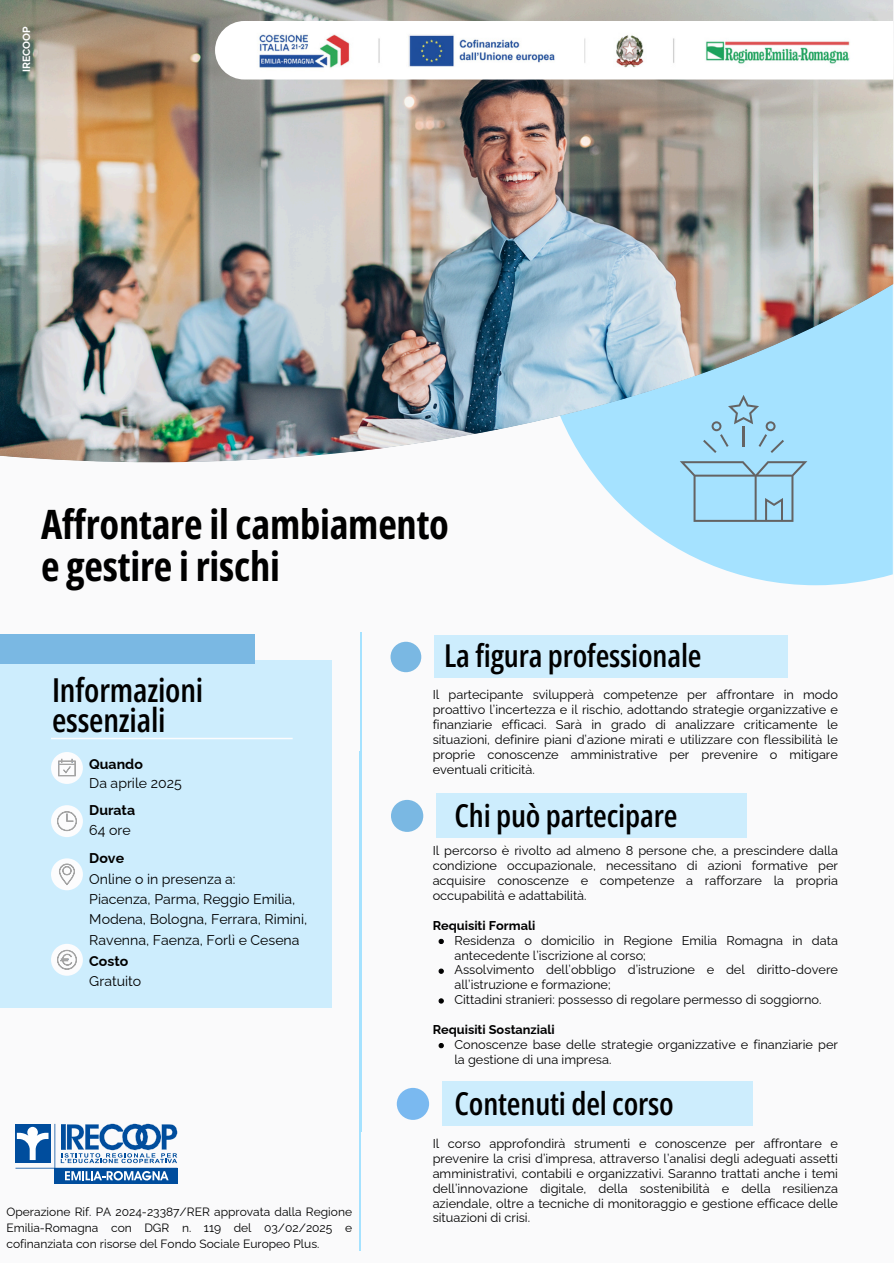
<style>
.page{position:relative;width:894px;height:1263px;background:#fff}
.page>*{position:absolute;margin:0;border:0;box-sizing:border-box;transform-origin:0 0}
.t1{font:700 40.5px/41.7px "Open Sans Condensed";letter-spacing:-.005em;color:#000}
.t2{font:600 33px/29.2px "Open Sans Condensed";letter-spacing:-.005em;color:#000}
.t3{font:600 31.5px "Open Sans Condensed";letter-spacing:-.005em;color:#000}
.t4{font:14.1px/20.9px "Raleway";color:#000}
.t5{font:700 14.1px/20.2px "Raleway";color:#000}
.t6{font:12.75px/14.9px "Raleway";color:#000;text-align:justify}
.t7{font:700 12.75px "Raleway";color:#000}
.t8{font:12px/16px "Raleway";color:#000;text-align:justify}
.t9{font:700 10.5px "Raleway";color:#fff}
.s1{font-weight:700}
.s2{font-weight:400}
</style>
<div class="page">
<div style="left:0;top:0;width:893px;height:1263px;background:#fafafb"></div>
<svg style="left:585px;top:462px;width:308px;height:123px;fill:#a5e2ff"></svg>
<img style="left:0;top:0;width:893px;height:462px">
<div style="left:0;top:660px;width:332px;height:348px;background:#cdedfd"></div>
<div style="left:0;top:634px;width:254px;height:30px;background:#7ab8e3"></div>
<hr style="left:51px;top:738px;width:242px;height:1px;background:#fff">
<div style="left:51px;top:858px;width:32px;height:32px;background:#fff;border-radius:50%"></div>
<svg style="left:59px;top:863px;width:16px;height:22px"></svg>
<div style="left:51px;top:944px;width:32px;height:32px;background:#fff;border-radius:50%"></div>
<svg style="left:57px;top:950px;width:20px;height:20px"></svg>
<div style="left:51px;top:805px;width:32px;height:32px;background:#fff;border-radius:50%"></div>
<svg style="left:57px;top:811px;width:20px;height:20px"></svg>
<div style="left:51px;top:752px;width:32px;height:32px;background:#fff;border-radius:50%"></div>
<svg style="left:58px;top:759px;width:18px;height:17px"></svg>
<div style="left:55px;top:1168px;width:123px;height:16px;background:#004d9d"></div>
<svg style="left:15px;top:1124px;width:162px;height:60px"></svg>
<hr style="left:360px;top:632px;width:1px;height:499px;background:#a5e2ff">
<div style="left:436px;top:793px;width:310px;height:45px;background:#cdedfd"></div>
<div style="left:391px;top:800px;width:32px;height:32px;background:#7ab8e3;border-radius:50%"></div>
<div style="left:434px;top:636px;width:353px;height:42px;background:#cdedfd"></div>
<div style="left:391px;top:642px;width:30px;height:30px;background:#7ab8e3;border-radius:50%"></div>
<div style="left:442px;top:1081px;width:310px;height:45px;background:#cdedfd"></div>
<div style="left:397px;top:1088px;width:32px;height:32px;background:#7ab9f0;border-radius:50%"></div>
<svg style="left:215px;top:21px;width:678px;height:59px"></svg>
<img style="left:252px;top:29px;width:605px;height:44px">
<hr style="left:359px;top:751px;width:2px;height:499px;background:#a5e2ff">
<div style="left:705px;top:393px;width:140px;height:139px;background:#a5e2ff;border-radius:50%"></div>
<svg style="left:680px;top:461px;width:127px;height:61px"></svg>
<svg style="left:703px;top:395px;width:81px;height:58px"></svg>
<svg style="left:438px;top:939px;width:6px;height:5px"></svg>
<svg style="left:438px;top:968px;width:6px;height:6px"></svg>
<svg style="left:438px;top:998px;width:6px;height:6px"></svg>
<svg style="left:438px;top:1043px;width:6px;height:5px"></svg>
<p class="t9" style="left:20px;top:72px;width:47px;rotate:-90deg">IRECOOP</p>
<p class="t1" style="left:41px;top:502px;width:409px">Affrontare il cambiamento e gestire i rischi</p>
<h2 class="t2" style="left:52px;top:675px;width:153px">Informazioni essenziali</h2>
<h4 class="t4" style="left:89px;top:754px;width:94px;line-height:19.2px"><span class="s1">Quando<br></span>Da aprile 2025</h4>
<h4 class="t5" style="left:89px;top:800px;width:47px">Durata<br><span class="s2">64 ore</span></h4>
<h4 class="t4" style="left:89px;top:848px;width:148px;line-height:20.2px"><span class="s1">Dove<br></span>Online o in presenza a:</h4>
<h4 class="t4" style="left:89px;top:889px;width:208px">Piacenza, Parma, Reggio Emilia,</h4>
<h4 class="t4" style="left:89px;top:909px;width:219px">Modena, Bologna, Ferrara, Rimini,</h4>
<p class="t4" style="left:89px;top:929px;width:212px">Ravenna, Faenza, Forlì e Cesena<br><span class="s1">Costo<br></span>Gratuito</p>
<p class="t3" style="left:444px;top:633px;width:259px">La figura professionale</p>
<p class="t6" style="left:433px;top:688px;width:407px">Il partecipante svilupperà competenze per affrontare in modo proattivo l’incertezza e il rischio, adottando strategie organizzative e finanziarie efficaci. Sarà in grado di analizzare criticamente le situazioni, definire piani d’azione mirati e utilizzare con flessibilità le proprie conoscenze amministrative per prevenire o mitigare eventuali criticità.</p>
<h1 class="t3" style="left:455px;top:793px;width:224px">Chi può partecipare</h1>
<p class="t6" style="left:433px;top:843px;width:407px">Il percorso è rivolto ad almeno 8 persone che, a prescindere dalla condizione occupazionale, necessitano di azioni formative per acquisire conoscenze e competenze a rafforzare la propria occupabilità e adattabilità.</p>
<p class="t7" style="left:433px;top:918px;width:104px">Requisiti Formali</p>
<p class="t6" style="left:454px;top:933px;width:385px;text-align:left">Residenza o domicilio in Regione Emilia Romagna in data antecedente l’iscrizione al corso;<br>Assolvimento dell’obbligo d’istruzione e del diritto-dovere all’istruzione e formazione;<br>Cittadini stranieri: possesso di regolare permesso di soggiorno.</p>
<p class="t7" style="left:433px;top:1022px;width:124px">Requisiti Sostanziali</p>
<p class="t6" style="left:454px;top:1037px;width:385px">Conoscenze base delle strategie organizzative e finanziarie per la gestione di una impresa.</p>
<h4 class="t3" style="left:455px;top:1081px;width:221px">Contenuti del corso</h4>
<p class="t8" style="left:7px;top:1204px;width:347px">Operazione Rif. PA 2024-23387/RER approvata dalla Regione Emilia-Romagna con DGR n. 119 del 03/02/2025 e cofinanziata con risorse del Fondo Sociale Europeo Plus.</p>
<p class="t6" style="left:433px;top:1136px;width:407px">Il corso approfondirà strumenti e conoscenze per affrontare e prevenire la crisi d’impresa, attraverso l’analisi degli adeguati assetti amministrativi, contabili e organizzativi. Saranno trattati anche i temi dell’innovazione digitale, della sostenibilità e della resilienza aziendale, oltre a tecniche di monitoraggio e gestione efficace delle situazioni di crisi.</p>
</div>
